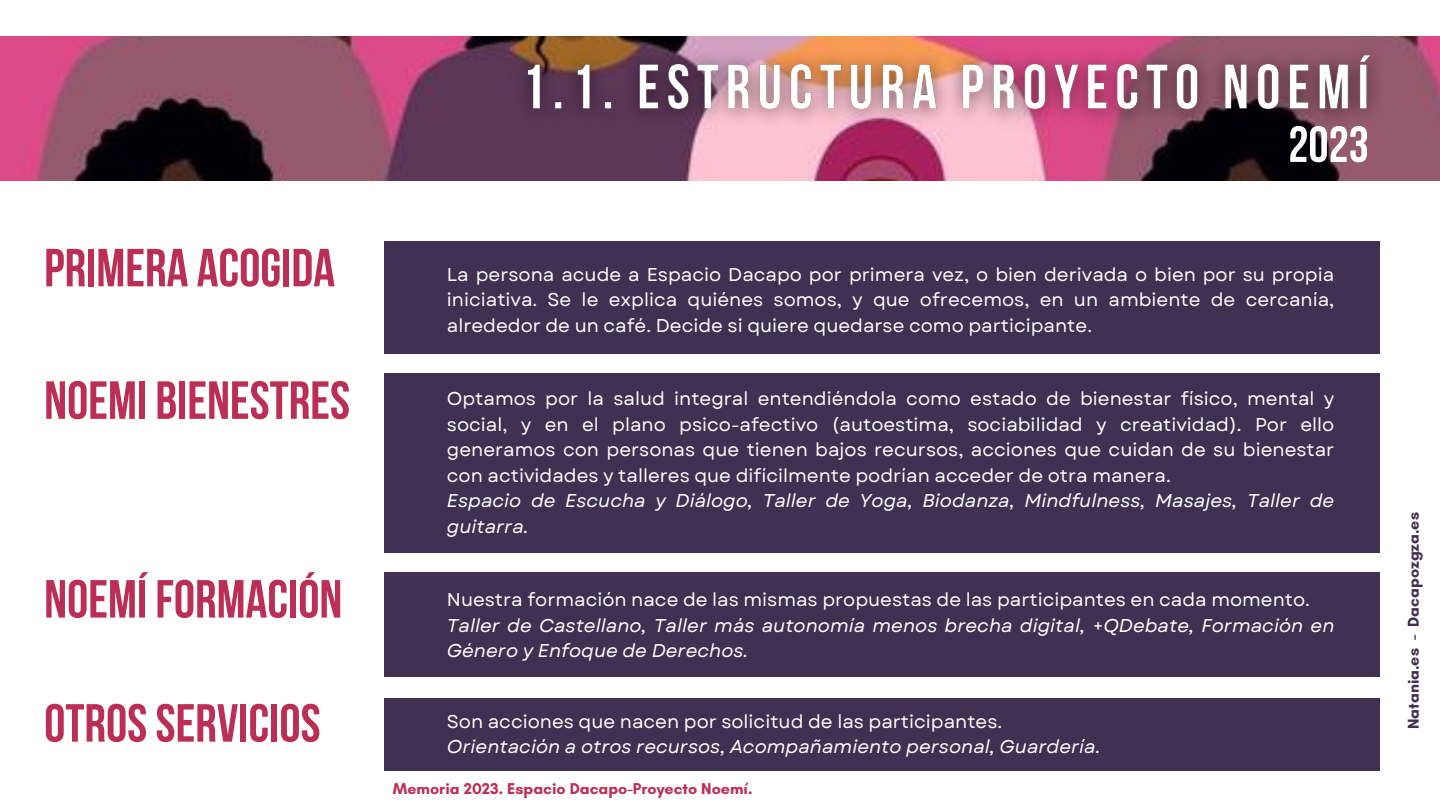
<style>
.page{position:relative;width:1440px;height:810px;background:#fff}
.page>*{position:absolute;margin:0;border:0;box-sizing:border-box;transform-origin:0 0}
.t1{font:700 53.6px "Bebas Neue";color:#bb2f56}
.t2{font:700 50.8px "Bebas Neue";color:#fff}
.t3{font:18.5px/25.5px "Garet";color:#fff;text-align:justify}
.t4{font:italic 18.5px/25.5px "Garet";color:#fff}
.t5{font:700 16px "Glacial Indifference";color:#bb2f56}
.t6{font:700 16px "Glacial Indifference";color:#403051}
.s1{font-style:italic}
.s2{font-style:normal}
</style>
<div class="page">
<img style="left:0;top:37px;width:1440px;height:143px">
<img style="left:500px;top:36px;width:898px;height:102px">
<div style="left:384px;top:242px;width:996px;height:112px;background:#403051"></div>
<div style="left:384px;top:373px;width:996px;height:180px;background:#403051"></div>
<div style="left:384px;top:573px;width:996px;height:104px;background:#403051"></div>
<div style="left:384px;top:699px;width:996px;height:72px;background:#403051"></div>
<h3 class="t1" style="left:44px;top:246px;width:292px">PRIMERA ACOGIDA</h3>
<h3 class="t1" style="left:44px;top:379px;width:307px">NOEMI BIENESTRES</h3>
<h3 class="t1" style="left:44px;top:577px;width:300px">NOEMÍ FORMACIÓN</h3>
<p class="t1" style="left:44px;top:701px;width:278px">OTROS SERVICIOS</p>
<h2 class="t2" style="left:1288px;top:124px;width:82px">2023</h2>
<h2 class="t3" style="left:447px;top:262px;width:889px">La persona acude a Espacio Dacapo por primera vez, o bien derivada o bien por su propia iniciativa. Se le explica quiénes somos, y que ofrecemos, en un ambiente de cercanía, alrededor de un café. Decide si quiere quedarse como participante.</h2>
<h2 class="t3" style="left:447px;top:386px;width:889px;text-align:left">Optamos por la salud integral entendiéndola como estado de bienestar físico, mental y social, y en el plano psico-afectivo (autoestima, sociabilidad y creatividad). Por ello generamos con personas que tienen bajos recursos, acciones que cuidan de su bienestar con actividades y talleres que difícilmente podrían acceder de otra manera.<br><span class="s1">Espacio de Escucha y Diálogo, Taller de Yoga, Biodanza, Mindfulness, Masajes, Taller de guitarra.</span></h2>
<h2 class="t4" style="left:447px;top:587px;width:889px"><span class="s2">Nuestra formación nace de las mismas propuestas de las participantes en cada momento.<br></span>Taller de Castellano, Taller más autonomía menos brecha digital, +QDebate, Formación en<br>Género y Enfoque de Derechos.</h2>
<h3 class="t4" style="left:447px;top:709px;width:655px"><span class="s2">Son acciones que nacen por solicitud de las participantes.<br></span>Orientación a otros recursos, Acompañamiento personal, Guardería.</h3>
<h2 class="t5" style="left:393px;top:779px;width:361px">Memoria 2023. Espacio Dacapo-Proyecto Noemí.</h2>
<p class="t6" style="left:1404px;top:729px;width:218px;rotate:-90deg">Natania.es - Dacapozgza.es</p>
</div>
